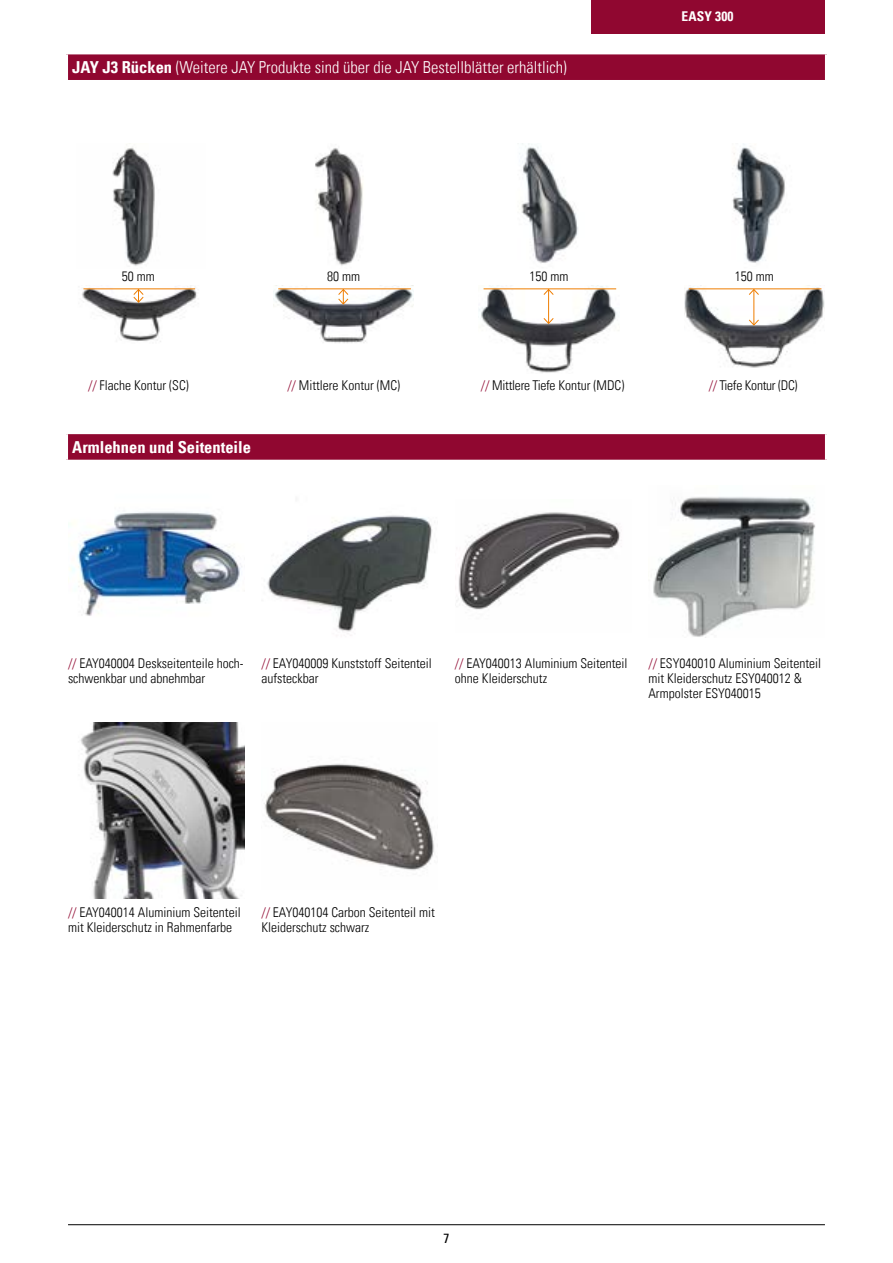
<style>
.page{position:relative;width:893px;height:1263px;background:#fff}
.page>*{position:absolute;margin:0;border:0;box-sizing:border-box;transform-origin:0 0}
.t1{font:16.5px "Univers Com 47 Light Cond";color:#fff}
.t2{font:16.5px "Univers Com 67 Bold Cond";color:#fff}
.t3{font:13.5px/15px "Univers Com 47 Light Cond";color:#000}
.t4{font:13.5px "Univers Com 47 Light Cond";letter-spacing:-.02em;color:#000}
.t5{font:13.5px "Univers Com 67 Bold Cond";letter-spacing:.01em;color:#fff}
.t6{font:condensed 13.5px "Univers Com 57";color:#000}
.s1{font-family:"Univers Com 67 Bold Cond"}
.s2{color:#900730}
</style>
<div class="page">
<img style="left:70px;top:511px;width:172px;height:105px">
<img style="left:456px;top:512px;width:164px;height:98px">
<img style="left:267px;top:515px;width:165px;height:121px">
<img style="left:653px;top:497px;width:163px;height:141px">
<img style="left:264px;top:763px;width:170px;height:108px">
<img style="left:80px;top:722px;width:164px;height:176px">
<div style="left:66px;top:432px;width:761px;height:29px;background:#900730"></div>
<hr style="left:65px;top:431px;width:763px;height:3px;background:#fff">
<hr style="left:65px;top:434px;width:3px;height:26px;background:#fff">
<hr style="left:825px;top:434px;width:3px;height:26px;background:#fff">
<hr style="left:65px;top:460px;width:763px;height:3px;background:#fff">
<div style="left:66px;top:53px;width:761px;height:29px;background:#900730"></div>
<hr style="left:65px;top:51px;width:763px;height:3px;background:#fff">
<hr style="left:65px;top:54px;width:3px;height:26px;background:#fff">
<hr style="left:825px;top:54px;width:3px;height:26px;background:#fff">
<hr style="left:65px;top:80px;width:763px;height:3px;background:#fff">
<img style="left:274px;top:285px;width:140px;height:58px">
<svg style="left:338px;top:290px;width:11px;height:15px"></svg>
<hr style="left:278px;top:289px;width:133px;height:1px;background:#ef7d00">
<img style="left:315px;top:148px;width:48px;height:118px">
<img style="left:684px;top:285px;width:140px;height:83px">
<hr style="left:754px;top:290px;width:1px;height:35px;background:#ef7d00">
<svg style="left:748px;top:319px;width:11px;height:7px"></svg>
<svg style="left:748px;top:290px;width:11px;height:5px"></svg>
<hr style="left:689px;top:289px;width:132px;height:1px;background:#ef7d00">
<img style="left:732px;top:143px;width:53px;height:120px">
<img style="left:479px;top:285px;width:140px;height:88px">
<hr style="left:548px;top:290px;width:1px;height:33px;background:#ef7d00">
<svg style="left:543px;top:317px;width:11px;height:7px"></svg>
<svg style="left:543px;top:290px;width:11px;height:5px"></svg>
<hr style="left:484px;top:289px;width:132px;height:1px;background:#ef7d00">
<img style="left:519px;top:143px;width:59px;height:120px">
<img style="left:82px;top:285px;width:115px;height:57px">
<svg style="left:133px;top:290px;width:11px;height:13px"></svg>
<hr style="left:83px;top:289px;width:112px;height:1px;background:#ef7d00">
<img style="left:112px;top:147px;width:44px;height:119px">
<div style="left:591px;top:0;width:233px;height:34px;background:#900730"></div>
<hr style="left:68px;top:1224px;width:757px;height:1px;background:#000">
<p class="t1" style="left:72px;top:57px;width:496px"><span class="s1">JAY J3 Rücken</span> (Weitere JAY Produkte sind über die JAY Bestellblätter erhältlich)</p>
<p class="t5" style="left:682px;top:8px;width:53px">EASY 300</p>
<p class="t3" style="left:122px;top:269px;width:34px">50 mm</p>
<p class="t3" style="left:327px;top:269px;width:34px">80 mm</p>
<p class="t3" style="left:88px;top:377px;width:102px"><span class="s2">//</span> Flache Kontur (SC)</p>
<p class="t2" style="left:72px;top:437px;width:180px">Armlehnen und Seitenteile</p>
<p class="t3" style="left:287px;top:377px;width:114px"><span class="s2">//</span> Mittlere Kontur (MC)</p>
<p class="t3" style="left:529px;top:269px;width:40px">150 mm</p>
<p class="t4" style="left:481px;top:377px;width:145px"><span class="s2">//</span> Mittlere Tiefe Kontur (MDC)</p>
<p class="t3" style="left:735px;top:269px;width:40px">150 mm</p>
<p class="t4" style="left:709px;top:377px;width:90px"><span class="s2">//</span> Tiefe Kontur (DC)</p>
<p class="t3" style="left:68px;top:656px;width:177px"><span class="s2">//</span> EAY040004 Deskseitenteile hoch&shy;schwenkbar und abnehmbar</p>
<p class="t3" style="left:455px;top:656px;width:174px"><span class="s2">//</span> EAY040013 Aluminium Seitenteil ohne Kleiderschutz</p>
<p class="t3" style="left:261px;top:656px;width:172px"><span class="s2">//</span> EAY040009 Kunststoff Seitenteil aufsteckbar</p>
<p class="t3" style="left:648px;top:656px;width:174px"><span class="s2">//</span> ESY040010 Aluminium Seitenteil mit Kleiderschutz ESY040012 &amp;<br>Armpolster ESY040015</p>
<p class="t3" style="left:68px;top:904px;width:174px"><span class="s2">//</span> EAY040014 Aluminium Seitenteil mit Kleiderschutz in Rahmenfarbe</p>
<p class="t3" style="left:261px;top:904px;width:175px"><span class="s2">//</span> EAY040104 Carbon Seitenteil mit<br>Kleiderschutz schwarz</p>
<p class="t6" style="left:443px;top:1229px;width:7px">7</p>
</div>
